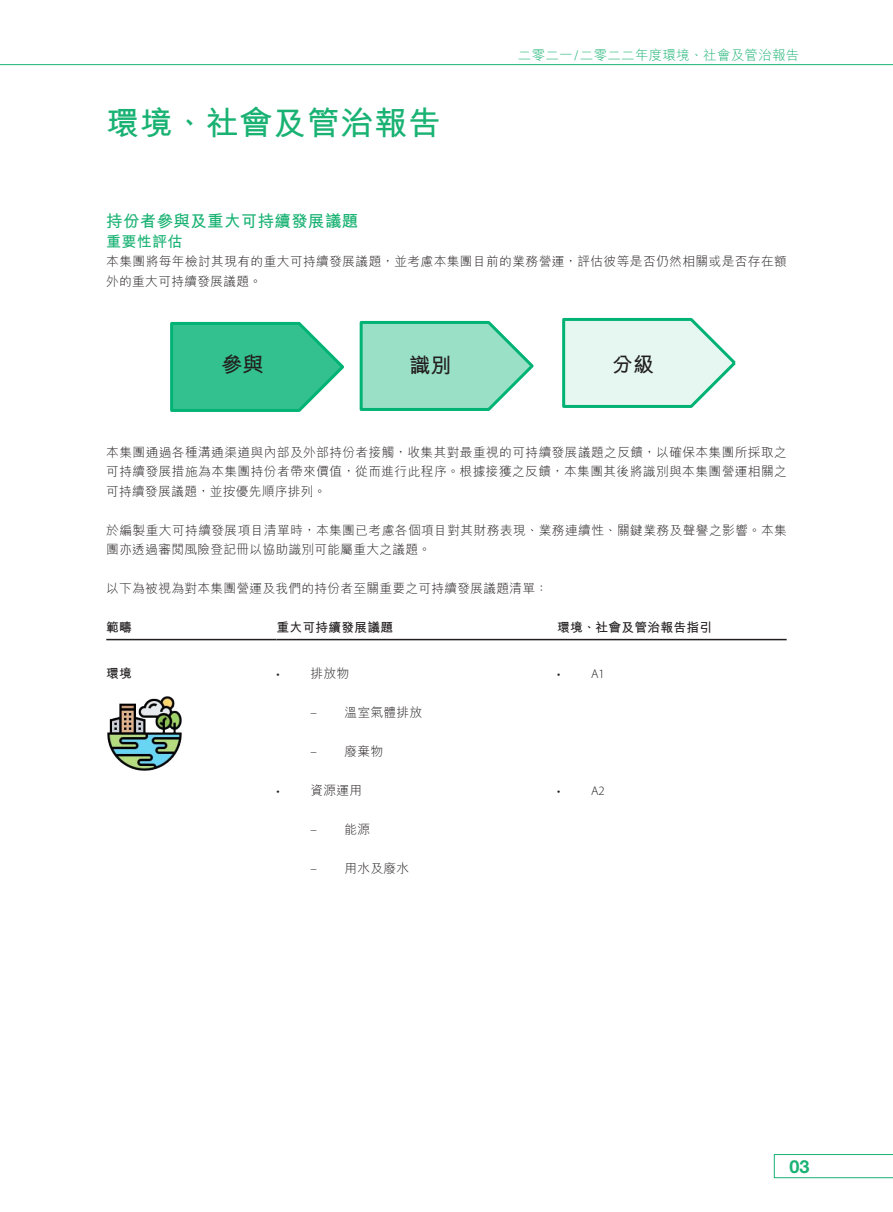
<style>
.page{position:relative;width:893px;height:1212px;background:#fff}
.page>*{position:absolute;margin:0;border:0;box-sizing:border-box;transform-origin:0 0}
.t1{font:700 33px "M Hei HK";letter-spacing:.02em;color:#19b273}
.t2{font:700 21px "M Hei HK";color:#231f20}
.t3{font:700 18px "Helvetica Neue LT Std";color:#19b273}
._01_H1{font:700 16.5px "M Hei HK";letter-spacing:.02em;color:#19b273}
._02_H2{font:700 15px "M Hei HK";letter-spacing:.02em;color:#19b273}
.t4{font:300 13.5px "M Hei HK";letter-spacing:.02em;color:#19b273}
._00_txt{font:300 12.75px/19.5px "M Hei HK";letter-spacing:.03em;color:#231f20}
._50_Table_txt{font:300 12.75px "M Hei HK";letter-spacing:.02em;color:#231f20}
._50_Table_txt-2{font:700 12.75px "M Hei HK";letter-spacing:.02em;color:#231f20}
._50_Table_txt-3{font:300 12.75px "Myriad Pro";color:#231f20}
.s1{font-family:"Myriad Pro"}
</style>
<div class="page">
<hr style="left:0;top:64px;width:893px;height:1px;background:#19b273">
<svg style="left:774px;top:1154px;width:119px;height:24px"></svg>
<svg style="left:170px;top:321px;width:174px;height:91px;background:#49c79b"></svg>
<svg style="left:359px;top:320px;width:175px;height:91px;background:#9ae0c7"></svg>
<svg style="left:562px;top:317px;width:174px;height:91px;background:#d5f1e7"></svg>
<hr style="left:106px;top:639px;width:170px;height:1px;background:#231f20">
<hr style="left:276px;top:639px;width:281px;height:1px;background:#231f20">
<hr style="left:557px;top:639px;width:230px;height:1px;background:#231f20">
<img style="left:107px;top:696px;width:75px;height:75px">
<h1 class="t1" style="left:106px;top:99px;width:336px">環境、社會及管治報告</h1>
<p class="t4" style="left:518px;top:48px;width:283px">二零二一/二零二二年度環境、社會及管治報告</p>
<p class="_01_H1" style="left:106px;top:209px;width:254px">持份者參與及重大可持續發展議題</p>
<p class="_02_H2" style="left:106px;top:230px;width:78px">重要性評估</p>
<p class="_00_txt" style="left:106px;top:252px;width:682px">本集團將每年檢討其現有的重大可持續發展議題，並考慮本集團目前的業務營運，評估彼等是否仍然相關或是否存在額外的重大可持續發展議題。</p>
<h2 class="t2" style="left:221px;top:349px;width:43px">參與</h2>
<h2 class="t2" style="left:410px;top:350px;width:43px">識別</h2>
<h2 class="t2" style="left:612px;top:349px;width:43px">分級</h2>
<p class="_00_txt" style="left:106px;top:442px;width:682px;text-align:justify">本集團通過各種溝通渠道與內部及外部持份者接觸，收集其對最重視的可持續發展議題之反饋，以確保本集團所採取之可持續發展措施為本集團持份者帶來價值，從而進行此程序。根據接獲之反饋，本集團其後將識別與本集團營運相關之可持續發展議題，並按優先順序排列。</p>
<p class="_00_txt" style="left:106px;top:520px;width:682px">於編製重大可持續發展項目清單時，本集團已考慮各個項目對其財務表現、業務連續性、關鍵業務及聲譽之影響。本集團亦透過審閱風險登記冊以協助識別可能屬重大之議題。</p>
<p class="_00_txt" style="left:106px;top:579px;width:443px">以下為被視為對本集團營運及我們的持份者至關重要之可持續發展議題清單：</p>
<p class="_50_Table_txt-2" style="left:106px;top:618px;width:27px">範疇</p>
<p class="_50_Table_txt-2" style="left:276px;top:618px;width:118px">重大可持續發展議題</p>
<p class="_50_Table_txt-2" style="left:557px;top:618px;width:157px">環境、社會及管治報告指引</p>
<p class="_50_Table_txt-2" style="left:106px;top:664px;width:27px">環境</p>
<p class="_50_Table_txt-3" style="left:276px;top:666px;width:5px">•</p>
<p class="_50_Table_txt" style="left:310px;top:666px;width:40px">排放物</p>
<p class="_50_Table_txt" style="left:310px;top:705px;width:113px"><span class="s1">–</span> 溫室氣體排放</p>
<p class="_50_Table_txt" style="left:310px;top:744px;width:74px"><span class="s1">–</span> 廢棄物</p>
<p class="_50_Table_txt-3" style="left:557px;top:666px;width:5px">•</p>
<p class="_50_Table_txt-3" style="left:591px;top:666px;width:15px">A1</p>
<p class="_50_Table_txt-3" style="left:276px;top:783px;width:5px">•</p>
<p class="_50_Table_txt" style="left:310px;top:783px;width:53px">資源運用</p>
<p class="_50_Table_txt" style="left:310px;top:822px;width:61px"><span class="s1">–</span> 能源</p>
<p class="_50_Table_txt" style="left:310px;top:861px;width:100px"><span class="s1">–</span> 用水及廢水</p>
<p class="_50_Table_txt-3" style="left:557px;top:783px;width:5px">•</p>
<p class="_50_Table_txt-3" style="left:591px;top:783px;width:15px">A2</p>
<h3 class="t3" style="left:789px;top:1155px;width:22px">03</h3>
</div>
